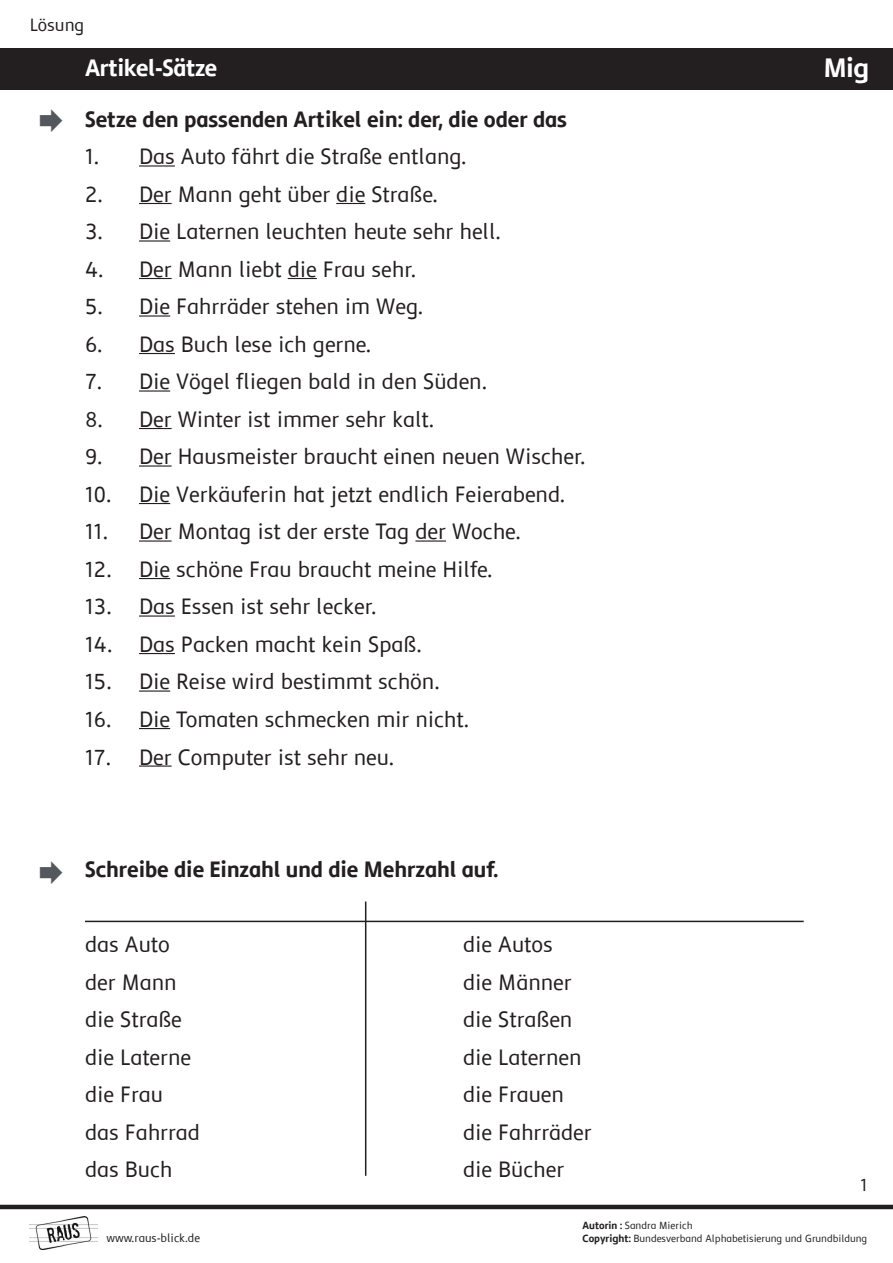
<style>
.page{position:relative;width:893px;height:1263px;background:#fff}
.page>*{position:absolute;margin:0;border:0;box-sizing:border-box;transform-origin:0 0}
.t1{font:700 27px "Semikolon Plus";color:#fff}
.t2{font:700 24px "Semikolon Plus";letter-spacing:-.015em;color:#fff}
.t3{font:22.5px "Semikolon Plus";color:#231f20}
.t4{font:700 22.5px "Semikolon Plus";color:#231f20}
.t5{font:18px "Semikolon Plus";color:#231f20}
.t6{font:12px "Semikolon Plus";color:#231f20}
.t7{font:10.5px/13.5px "Semikolon Plus";color:#231f20}
.s1{font-weight:700}
</style>
<div class="page">
<img style="left:30px;top:1216px;width:67px;height:33px">
<hr style="left:0;top:1205px;width:893px;height:4px;background:#231f20">
<div style="left:0;top:48px;width:893px;height:41px;background:#231f20"></div>
<hr style="left:139px;top:165px;width:36px;height:2px;background:#231f20">
<hr style="left:139px;top:203px;width:33px;height:1px;background:#231f20">
<svg style="left:336px;top:203px;width:29px;height:1px"></svg>
<hr style="left:139px;top:240px;width:31px;height:2px;background:#231f20">
<hr style="left:139px;top:278px;width:33px;height:1px;background:#231f20">
<svg style="left:288px;top:278px;width:29px;height:1px"></svg>
<hr style="left:139px;top:315px;width:31px;height:2px;background:#231f20">
<hr style="left:139px;top:353px;width:36px;height:1px;background:#231f20">
<hr style="left:139px;top:390px;width:31px;height:2px;background:#231f20">
<hr style="left:139px;top:428px;width:33px;height:1px;background:#231f20">
<hr style="left:139px;top:465px;width:33px;height:2px;background:#231f20">
<hr style="left:139px;top:503px;width:31px;height:1px;background:#231f20">
<hr style="left:139px;top:540px;width:33px;height:2px;background:#231f20">
<hr style="left:415px;top:540px;width:31px;height:2px;background:#231f20">
<hr style="left:139px;top:578px;width:31px;height:1px;background:#231f20">
<hr style="left:139px;top:615px;width:36px;height:2px;background:#231f20">
<hr style="left:139px;top:653px;width:36px;height:1px;background:#231f20">
<hr style="left:139px;top:690px;width:31px;height:2px;background:#231f20">
<hr style="left:139px;top:728px;width:31px;height:1px;background:#231f20">
<hr style="left:139px;top:765px;width:33px;height:2px;background:#231f20">
<hr style="left:85px;top:921px;width:719px;height:1px;background:#231f20">
<hr style="left:365px;top:901px;width:1px;height:275px;background:#231f20">
<p class="t5" style="left:30px;top:15px;width:56px">Lösung</p>
<p class="t2" style="left:85px;top:55px;width:134px">Artikel-Sätze</p>
<p class="t4" style="left:85px;top:106px;width:484px">Setze den passenden Artikel ein: der, die oder das</p>
<p class="t3" style="left:85px;top:145px;width:383px">1. Das Auto fährt die Straße entlang.</p>
<p class="t3" style="left:85px;top:182px;width:355px">2. Der Mann geht über die Straße.</p>
<p class="t3" style="left:85px;top:220px;width:417px">3. Die Laternen leuchten heute sehr hell.</p>
<p class="t3" style="left:85px;top:257px;width:333px">4. Der Mann liebt die Frau sehr.</p>
<p class="t3" style="left:85px;top:295px;width:340px">5. Die Fahrräder stehen im Weg.</p>
<p class="t3" style="left:85px;top:332px;width:288px">6. Das Buch lese ich gerne.</p>
<p class="t3" style="left:85px;top:370px;width:404px">7. Die Vögel fliegen bald in den Süden.</p>
<p class="t3" style="left:85px;top:407px;width:351px">8. Der Winter ist immer sehr kalt.</p>
<p class="t3" style="left:85px;top:445px;width:502px">9. Der Hausmeister braucht einen neuen Wischer.</p>
<p class="t3" style="left:85px;top:482px;width:482px">10. Die Verkäuferin hat jetzt endlich Feierabend.</p>
<p class="t3" style="left:85px;top:520px;width:437px">11. Der Montag ist der erste Tag der Woche.</p>
<p class="t3" style="left:85px;top:557px;width:409px">12. Die schöne Frau braucht meine Hilfe.</p>
<p class="t3" style="left:85px;top:595px;width:293px">13. Das Essen ist sehr lecker.</p>
<p class="t3" style="left:85px;top:632px;width:338px">14. Das Packen macht kein Spaß.</p>
<p class="t3" style="left:85px;top:670px;width:356px">15. Die Reise wird bestimmt schön.</p>
<p class="t3" style="left:85px;top:707px;width:386px">16. Die Tomaten schmecken mir nicht.</p>
<p class="t3" style="left:85px;top:745px;width:311px">17. Der Computer ist sehr neu.</p>
<p class="t4" style="left:85px;top:856px;width:415px">Schreibe die Einzahl und die Mehrzahl auf.</p>
<p class="t3" style="left:85px;top:932px;width:86px">das Auto</p>
<p class="t3" style="left:463px;top:932px;width:91px">die Autos</p>
<p class="t3" style="left:85px;top:970px;width:93px">der Mann</p>
<p class="t3" style="left:463px;top:970px;width:110px">die Männer</p>
<p class="t3" style="left:85px;top:1007px;width:98px">die Straße</p>
<p class="t3" style="left:463px;top:1007px;width:111px">die Straßen</p>
<p class="t3" style="left:85px;top:1045px;width:107px">die Laterne</p>
<p class="t3" style="left:463px;top:1045px;width:120px">die Laternen</p>
<p class="t3" style="left:85px;top:1082px;width:79px">die Frau</p>
<p class="t3" style="left:463px;top:1082px;width:102px">die Frauen</p>
<p class="t3" style="left:85px;top:1120px;width:116px">das Fahrrad</p>
<p class="t3" style="left:463px;top:1120px;width:130px">die Fahrräder</p>
<p class="t3" style="left:85px;top:1157px;width:89px">das Buch</p>
<p class="t3" style="left:463px;top:1157px;width:103px">die Bücher</p>
<p class="t1" style="left:824px;top:52px;width:47px">Mig</p>
<p class="t5" style="left:860px;top:1175px;width:9px">1</p>
<p class="t6" style="left:107px;top:1231px;width:95px">www.raus-blick.de</p>
<p class="t7" style="left:583px;top:1218px;width:286px"><span class="s1">Autorin :</span> Sandra Mierich<br><span class="s1">Copyright:</span> Bundesverband Alphabetisierung und Grundbildung</p>
</div>
